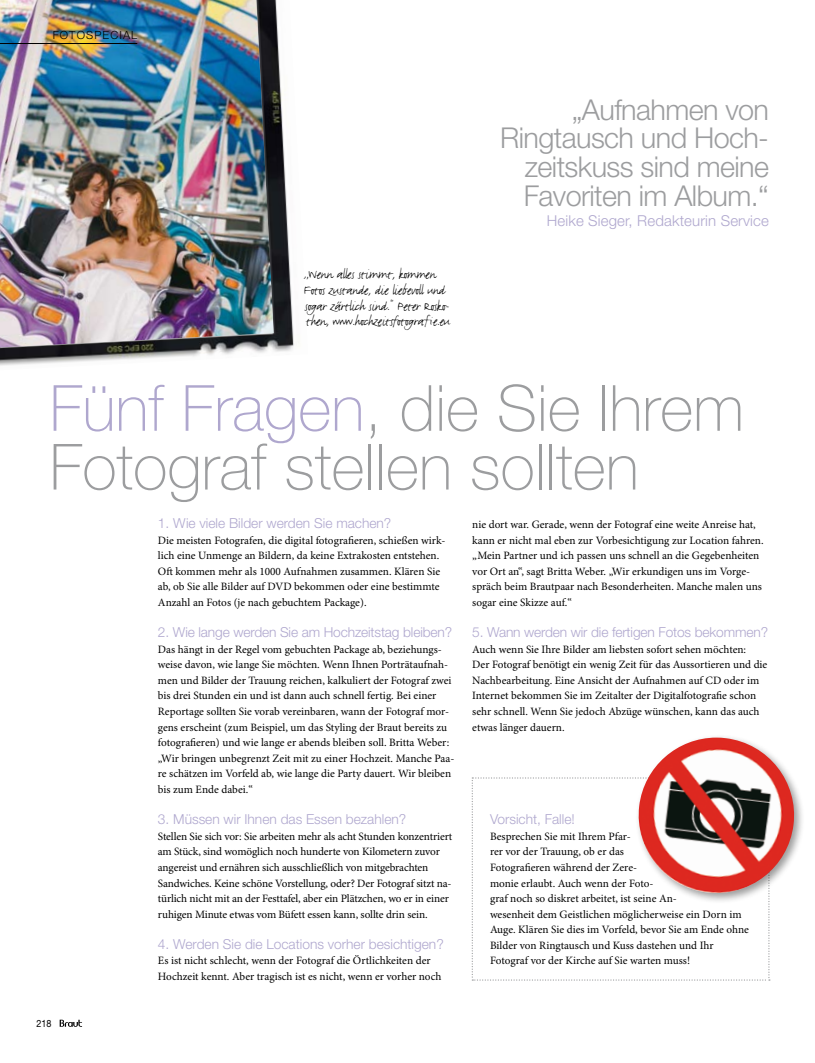
<style>
.page{position:relative;width:815px;height:1063px;background:#fff}
.page>*{position:absolute;margin:0;border:0;box-sizing:border-box;transform-origin:0 0}
.t1{font:100 63.75px/58.8px "Helvetica Neue LT Std";color:#9c9d9f}
.t2{font:300 28.75px/28.8px "Helvetica Neue LT Std";letter-spacing:-.02em;color:#9c9d9f;text-align:right}
.t3{font:15px/15.6px "FF Justlefthand";letter-spacing:-.02em;color:#000}
.t4{font:300 15px "Helvetica Neue LT Std";letter-spacing:.01em;color:#afa7ce}
.t5{font:300 13.75px "Helvetica Neue LT Std";color:#afa7ce}
.t6{font:11.25px/15.6px "Minion Pro";letter-spacing:-.005em;color:#000}
.t7{font:300 11.25px "Helvetica Neue LT Std";letter-spacing:.1em;color:#000}
.t8{font:10px "Helvetica Neue LT Std";color:#000;scale:.9 1}
.s1{color:#afa7ce}
</style>
<div class="page">
<img style="left:0;top:0;width:299px;height:366px">
<img style="left:0;top:0;width:274px;height:347px">
<hr style="left:0;top:43px;width:137px;height:1px;background:#000">
<svg style="left:472px;top:777px;width:298px;height:204px"></svg>
<div style="left:634px;top:733px;width:171px;height:171px;background:#000;opacity:.4"></div>
<img style="left:634px;top:738px;width:165px;height:160px">
<svg style="left:60px;top:1020px;width:22px;height:7px"></svg>
<p class="t7" style="left:53px;top:29px;width:86px">Foto Spec IAL</p>
<p class="t3" style="left:304px;top:267px;width:134px">„Wenn alles stimmt, kommen</p>
<p class="t3" style="left:306px;top:314px;width:145px">then, www.hochzeitsfotografie.eu</p>
<p class="t3" style="left:304px;top:283px;width:147px">Fotos zustande, die liebevoll und sogar zärtlich sind." Peter Rosko-</p>
<p class="t2" style="left:500px;top:95px;width:270px">„Aufnahmen von<br>Ringtausch und Hoch&shy;zeitskuss sind meine</p>
<h1 class="t2" style="left:524px;top:181px;width:247px">Favoriten im Album.“</h1>
<p class="t4" style="left:547px;top:211px;width:224px">Heike Sieger, Redakteurin Service</p>
<h1 class="t1" style="left:50px;top:379px;width:696px"><span class="s1">Fünf Fragen</span>, die Sie Ihrem<br>Fotograf stellen sollten</h1>
<p class="t5" style="left:158px;top:515px;width:235px">1. Wie viele Bilder werden Sie machen?</p>
<p class="t6" style="left:158px;top:533px;width:289px">Die meisten Fotografen, die digital fotografieren, schießen wirk&shy;lich eine Unmenge an Bildern, da keine Extrakosten entstehen.<br>Oft kommen mehr als 1000 Aufnahmen zusammen. Klären Sie ab, ob Sie alle Bilder auf DVD bekommen oder eine bestimmte Anzahl an Fotos (je nach gebuchtem Package).</p>
<p class="t5" style="left:158px;top:624px;width:296px">2. Wie lange werden Sie am Hochzeitstag bleiben?</p>
<p class="t6" style="left:158px;top:642px;width:297px">Das hängt in der Regel vom gebuchten Package ab, beziehungs&shy;weise davon, wie lange Sie möchten. Wenn Ihnen Porträtaufnah&shy;men und Bilder der Trauung reichen, kalkuliert der Fotograf zwei bis drei Stunden ein und ist dann auch schnell fertig. Bei einer Reportage sollten Sie vorab vereinbaren, wann der Fotograf mor&shy;gens erscheint (zum Beispiel, um das Styling der Braut bereits zu fotografieren) und wie lange er abends bleiben soll. Britta Weber: „Wir bringen unbegrenzt Zeit mit zu einer Hochzeit. Manche Paa&shy;re schätzen im Vorfeld ab, wie lange die Party dauert. Wir bleiben bis zum Ende dabei.“</p>
<p class="t5" style="left:158px;top:811px;width:250px">3. Müssen wir Ihnen das essen bezahlen?</p>
<p class="t6" style="left:158px;top:829px;width:296px">Stellen Sie sich vor: Sie arbeiten mehr als acht Stunden konzentriert am Stück, sind womöglich noch hunderte von Kilometern zuvor angereist und ernähren sich ausschließlich von mitgebrachten Sandwiches. Keine schöne Vorstellung, oder? Der Fotograf sitzt na&shy;türlich nicht mit an der Festtafel, aber ein Plätzchen, wo er in einer ruhigen Minute etwas vom Büfett essen kann, sollte drin sein.</p>
<p class="t5" style="left:158px;top:936px;width:287px">4. Werden Sie die Locations vorher besichtigen?</p>
<p class="t6" style="left:158px;top:954px;width:285px">Es ist nicht schlecht, wenn der Fotograf die Örtlichkeiten der<br>Hochzeit kennt. Aber tragisch ist es nicht, wenn er vorher noch</p>
<p class="t6" style="left:472px;top:517px;width:293px">nie dort war. Gerade, wenn der Fotograf eine weite Anreise hat, kann er nicht mal eben zur Vorbesichtigung zur Location fahren. „Mein Partner und ich passen uns schnell an die Gegebenheiten vor Ort an“, sagt Britta Weber. „Wir erkundigen uns im Vorge&shy;spräch beim Brautpaar nach Besonderheiten. Manche malen uns sogar eine Skizze auf.“</p>
<p class="t5" style="left:472px;top:624px;width:297px">5. Wann werden wir die fertigen Fotos bekommen?</p>
<p class="t6" style="left:472px;top:642px;width:297px">Auch wenn Sie Ihre Bilder am liebsten sofort sehen möchten:<br>Der Fotograf benötigt ein wenig Zeit für das Aussortieren und die Nachbearbeitung. Eine Ansicht der Aufnahmen auf CD oder im Internet bekommen Sie im Zeitalter der Digitalfotografie schon sehr schnell. Wenn Sie jedoch Abzüge wünschen, kann das auch etwas länger dauern.</p>
<p class="t5" style="left:490px;top:811px;width:86px">Vorsicht, Falle!</p>
<p class="t6" style="left:490px;top:829px;width:261px">Besprechen Sie mit Ihrem Pfar-<br>rer vor der Trauung, ob er das<br>Fotografieren während der Zere-<br>monie erlaubt. Auch wenn der Foto-<br>graf noch so diskret arbeitet, ist seine An-<br>wesenheit dem Geistlichen möglicherweise ein Dorn im Auge. Klären Sie dies im Vorfeld, bevor Sie am Ende ohne Bilder von Ringtausch und Kuss dastehen und Ihr Fotograf vor der Kirche auf Sie warten muss!</p>
<p class="t8" style="left:36px;top:1017px;width:18px">218</p>
</div>
